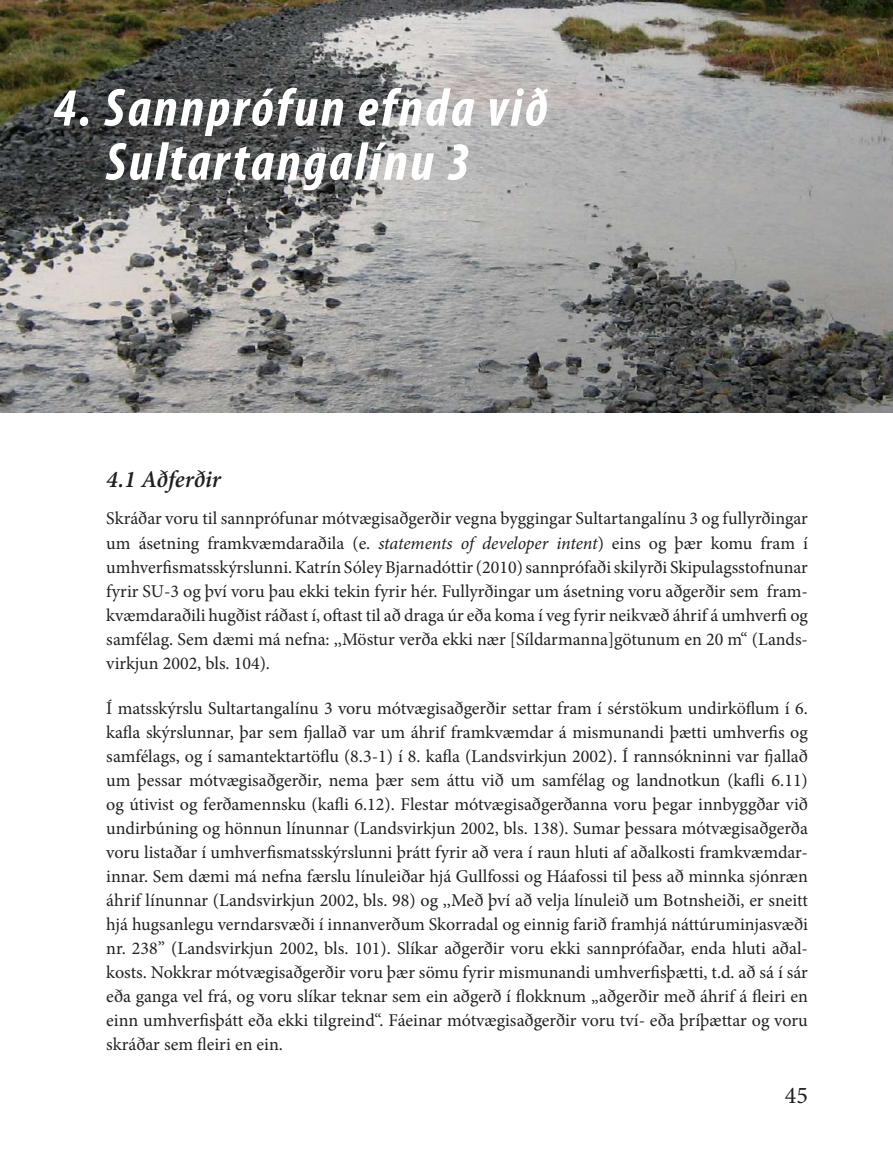
<style>
.page{position:relative;width:893px;height:1149px;background:#fff}
.page>*{position:absolute;margin:0;border:0;box-sizing:border-box;transform-origin:0 0}
.t1{font:italic 700 condensed 54px/54px "Myriad Pro";letter-spacing:.05em;color:#fff;text-align:center}
.t2{font:italic 600 24px "Minion Pro";letter-spacing:-.01em;color:#231f20}
.t3{font:24px "Minion Pro";color:#231f20}
.t4{font:18px/24px "Minion Pro";color:#231f20;text-align:justify}
.s1{font-style:italic}
</style>
<div class="page">
<img style="left:0;top:0;width:893px;height:412px">
<h1 class="t1" style="left:53px;top:79px;width:496px">4. Sannprófun efnda við<br>Sultartangalínu 3</h1>
<h2 class="t2" style="left:106px;top:462px;width:116px">4.1 Aðferðir</h2>
<p class="t4" style="left:106px;top:506px;width:703px">Skráðar voru til sannprófunar mótvægisaðgerðir vegna byggingar Sultartangalínu 3 og fullyrðingar um ásetning framkvæmdaraðila (e. <span class="s1">statements of developer intent</span>) eins og þær komu fram í umhverfismatsskýrslunni. Katrín Sóley Bjarnadóttir (2010) sannprófaði skilyrði Skipulagsstofnunar fyrir SU-3 og því voru þau ekki tekin fyrir hér. Fullyrðingar um ásetning voru aðgerðir sem fram&shy;kvæmdaraðili hugðist ráðast í, oftast til að draga úr eða koma í veg fyrir neikvæð áhrif á umhverfi og samfélag. Sem dæmi má nefna: ,,Möstur verða ekki nær [Síldarmanna]götunum en 20 m“ (Lands&shy;virkjun 2002, bls. 104).</p>
<p class="t4" style="left:106px;top:696px;width:703px">Í matsskýrslu Sultartangalínu 3 voru mótvægisaðgerðir settar fram í sérstökum undirköflum í 6. kafla skýrslunnar, þar sem fjallað var um áhrif framkvæmdar á mismunandi þætti umhverfis og samfélags, og í samantektartöflu (8.3-1) í 8. kafla (Landsvirkjun 2002). Í rannsókninni var fjallað um þessar mótvægisaðgerðir, nema þær sem áttu við um samfélag og landnotkun (kafli 6.11) og útivist og ferðamennsku (kafli 6.12). Flestar mótvægisaðgerðanna voru þegar innbyggðar við undirbúning og hönnun línunnar (Landsvirkjun 2002, bls. 138). Sumar þessara mótvægisaðgerða voru listaðar í umhverf-ismatsskýrslunni þrátt fyrir að vera í raun hluti af aðalkosti framkvæmdar&shy;innar. Sem dæmi má nefna færslu línuleiðar hjá Gullfossi og Háafossi til þess að minnka sjónræn áhrif línunnar (Landsvirkjun 2002, bls. 98) og ,,Með því að velja línuleið um Botnsheiði, er sneitt hjá hugsanlegu verndarsvæði í innanverðum Skorradal og einnig farið framhjá náttúruminjasvæði nr. 238” (Landsvirkjun 2002, bls. 101). Slíkar aðgerðir voru ekki sannprófaðar, enda hluti aðal&shy;kosts. Nokkrar mótvægisaðgerðir voru þær sömu fyrir mismunandi umhverfisþætti, t.d. að sá í sár eða ganga vel frá, og voru slíkar teknar sem ein aðgerð í flokknum „aðgerðir með áhrif á fleiri en einn umhverfisþátt eða ekki tilgreind“. Fáeinar mótvægisaðgerðir voru tví- eða þríþættar og voru skráðar sem fleiri en ein.</p>
<h2 class="t3" style="left:785px;top:1079px;width:25px">45</h2>
</div>
